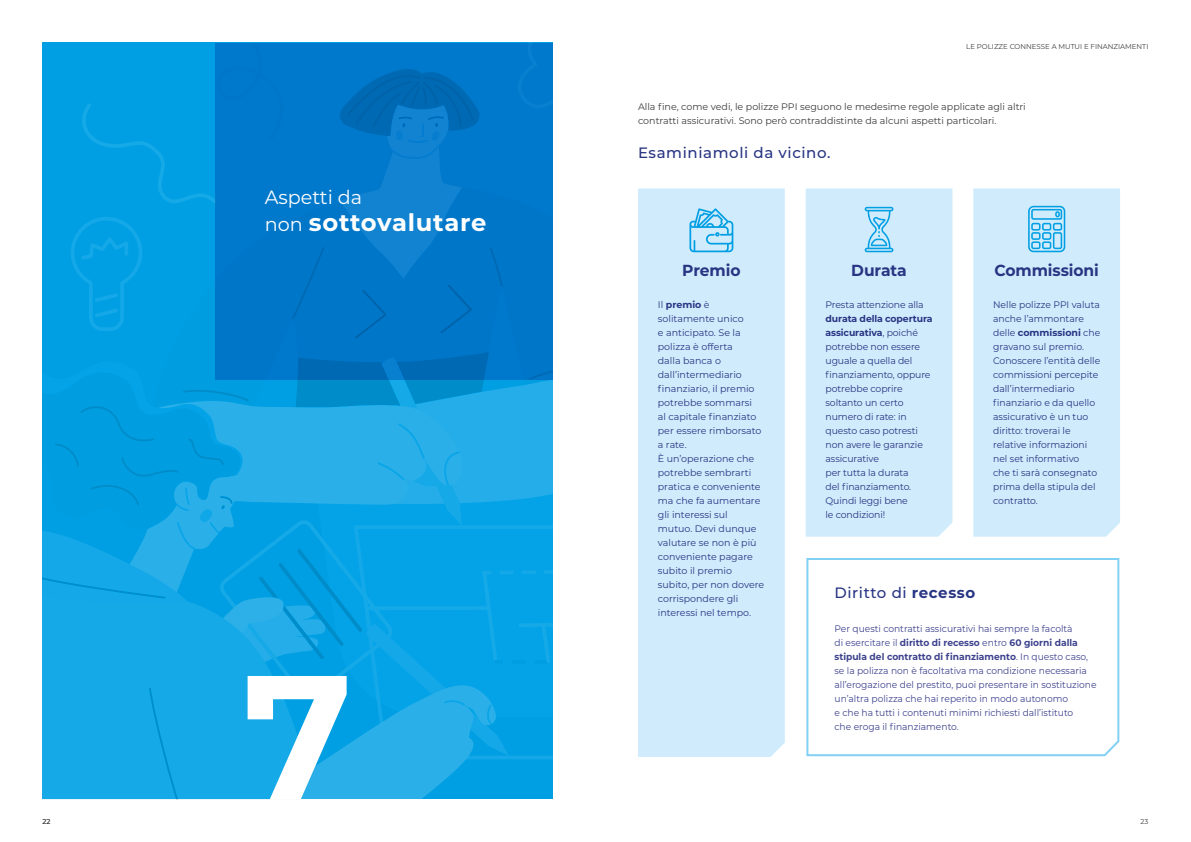
<style>
.page{position:relative;width:1191px;height:842px;background:#fff}
.page>*{position:absolute;margin:0;border:0;box-sizing:border-box;transform-origin:0 0}
.t1{font:700 176.4px "Montserrat";color:#fff}
.t2{font:700 24px "Montserrat";letter-spacing:.03em;color:#fff}
.t3{font:19.2px "Montserrat";color:#fff}
.t4{font:700 16px "Montserrat";letter-spacing:-.005em;color:#283583}
.t5{font:500 15px "Montserrat";letter-spacing:.04em;color:#283583}
.t6{font:9.5px/14px "Montserrat";color:#283583}
.t7{font:9.5px/14px "Montserrat";color:#3d428d;scale:.96 1}
.t8{font:9.5px/14px "Montserrat";color:#3c3c3b}
.t9{font:7px "Montserrat";color:#3c3c3b}
.s1{font-weight:400;font-size:19.2px}
.s2{font-weight:700}
</style>
<div class="page">
<svg style="left:43px;top:43px;width:510px;height:756px;background:#0da4e4"></svg>
<svg style="left:216px;top:43px;width:337px;height:336px;background:#0176c8"></svg>
<div style="left:638px;top:189px;width:147px;height:568px;background:#d0ebfc"></div>
<div style="left:805px;top:189px;width:147px;height:348px;background:#d0ebfc"></div>
<div style="left:973px;top:189px;width:147px;height:348px;background:#d0ebfc"></div>
<svg style="left:806px;top:558px;width:314px;height:199px"></svg>
<svg style="left:689px;top:208px;width:44px;height:44px;background:#8fd3f4"></svg>
<svg style="left:864px;top:207px;width:29px;height:45px"></svg>
<svg style="left:1028px;top:206px;width:37px;height:46px;background:#7bcbf1"></svg>
<p class="t9" style="left:966px;top:41px;width:184px">LE POLIZZE CONNESSE A MUTUI E FINANZIAMENTI</p>
<p class="t3" style="left:265px;top:184px;width:99px">Aspetti da</p>
<p class="t2" style="left:265px;top:205px;width:223px"><span class="s1">non</span> sottovalutare</p>
<p class="t1" style="left:243px;top:610px;width:111px">7</p>
<p class="t8" style="left:638px;top:99px;width:389px">Alla fine, come vedi, le polizze PPI seguono le medesime regole applicate agli altri contratti assicurativi. Sono però contraddistinte da alcuni aspetti particolari.</p>
<p class="t5" style="left:638px;top:142px;width:194px">Esaminiamoli da vicino.</p>
<p class="t4" style="left:682px;top:259px;width:60px">Premio</p>
<p class="t6" style="left:658px;top:298px;width:108px">Il <span class="s2">premio</span> è solitamente unico<br>e anticipato. Se la polizza è offerta<br>dalla banca o dall’intermediario finanziario, il premio potrebbe sommarsi<br>al capitale finanziato per essere rimborsato a rate.<br>È un’operazione che potrebbe sembrarti pratica e conveniente ma che fa aumentare gli interessi sul mutuo. Devi dunque valutare se non è più conveniente pagare subito il premio subito, per non dovere corrispondere gli interessi nel tempo.</p>
<p class="t4" style="left:851px;top:259px;width:57px">Durata</p>
<p class="t6" style="left:825px;top:298px;width:109px">Presta attenzione alla <span class="s2">durata della copertura assicurativa</span>, poiché potrebbe non essere uguale a quella del finanziamento, oppure potrebbe coprire soltanto un certo numero di rate: in questo caso potresti non avere le garanzie assicurative<br>per tutta la durata<br>del finanziamento.<br>Quindi leggi bene<br>le condizioni!</p>
<p class="t4" style="left:994px;top:259px;width:106px">Commissioni</p>
<p class="t6" style="left:993px;top:298px;width:109px">Nelle polizze PPI valuta anche l’ammontare delle <span class="s2">commissioni</span> che gravano sul premio.<br>Conoscere l’entità delle commissioni percepite dall’intermediario finanziario e da quello assicurativo è un tuo diritto: troverai le relative informazioni nel set informativo<br>che ti sarà consegnato prima della stipula del contratto.</p>
<p class="t5" style="left:834px;top:582px;width:142px">Diritto di <span class="s2">recesso</span></p>
<p class="t7" style="left:834px;top:621px;width:274px">Per questi contratti assicurativi hai sempre la facoltà<br>di esercitare il <span class="s2">diritto di recesso</span> entro <span class="s2">60 giorni dalla stipula del contratto di finanziamento</span>. In questo caso, se la polizza non è facoltativa ma condizione necessaria all’erogazione del prestito, puoi presentare in sostituzione un’altra polizza che hai reperito in modo autonomo<br>e che ha tutti i contenuti minimi richiesti dall’istituto<br>che eroga il finanziamento.</p>
<p class="t9" style="left:43px;top:817px;width:9px">22</p>
<p class="t9" style="left:1140px;top:817px;width:9px">23</p>
</div>
